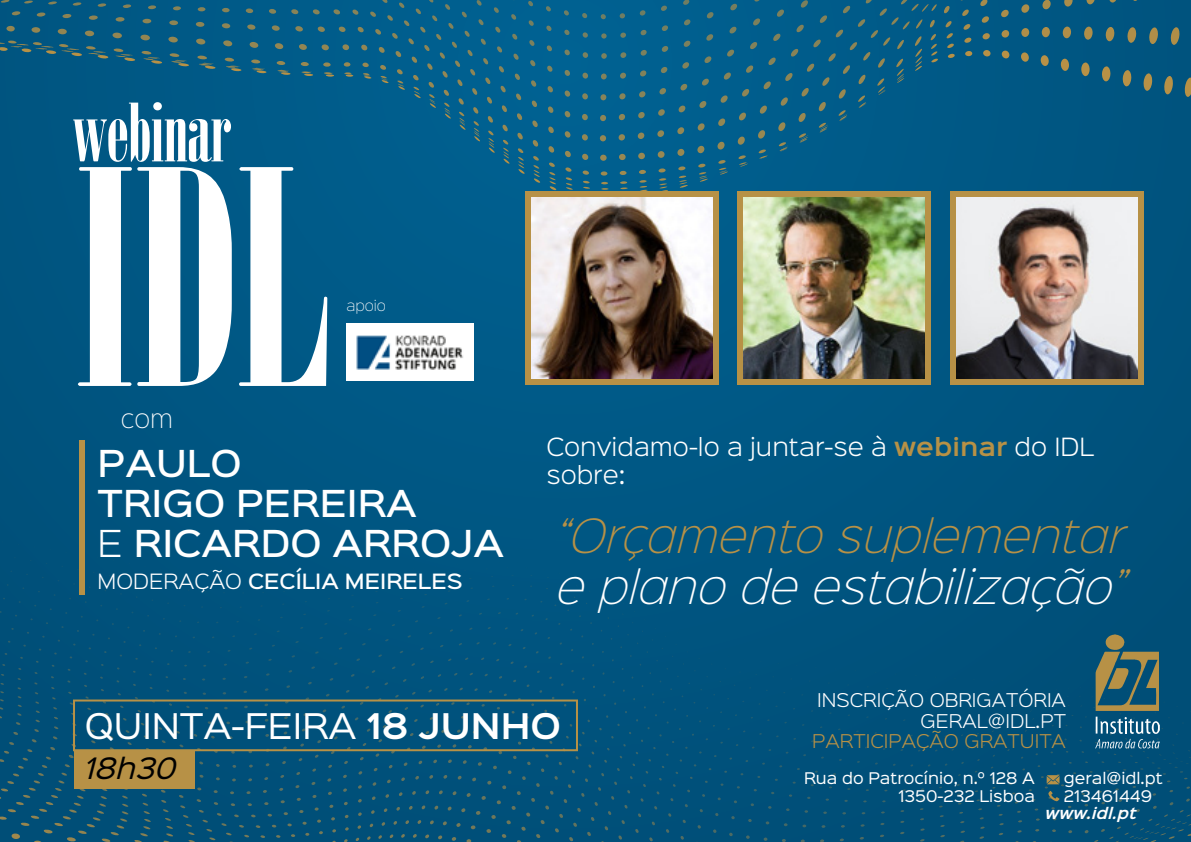
<style>
.page{position:relative;width:1191px;height:842px;background:#005480}
.page>*{position:absolute;margin:0;border:0;box-sizing:border-box;transform-origin:0 0}
.t1{font:80px "Onyx";letter-spacing:-.01em;color:#fff;scale:1.04 1}
.t2{font:italic 42.6px/51px "Sinkin Sans 200 X Light";color:#b79146;scale:1.04 1}
.t3{font:500 33.4px/40.2px "Sinkin Sans 500";color:#fff;scale:1.04 1}
.t4{font:31.8px "Sinkin Sans 400";color:#fff;scale:1.04 1}
.t5{font:italic 26.6px "Sinkin Sans 400";color:#000;scale:1.04 1}
.t6{font:23px "Sinkin Sans 200 X Light";color:#fff;scale:1.04 1}
.t7{font:300 22.6px/27.2px "Sinkin Sans 300";color:#fff;scale:1.04 1}
.t8{font:500 19px "Sinkin Sans 500";color:#fff;scale:1.04 1}
.t9{font:300 17.2px/20.6px "Sinkin Sans 300";color:#fff;text-align:right;scale:1.04 1}
.t10{font:300 17.2px "Sinkin Sans 300";color:#b79146;scale:1.04 1}
.t11{font:14.4px/17.4px "Sinkin Sans 400";color:#fff;scale:1.04 1}
.t12{font:italic 600 14.4px "Sinkin Sans 600";color:#fff;scale:1.04 1}
.t13{font:13.2px "Sinkin Sans 200 X Light";color:#fff;scale:1.04 1}
.s1{font-family:"Sinkin Sans 300";font-weight:300}
.s2{font-family:"Sinkin Sans 600";font-weight:600;color:#b79146}
.s3{color:#fff}
.s4{font-family:"Sinkin Sans 600";font-weight:600}
</style>
<div class="page">
<svg style="left:0;top:670px;width:1191px;height:9px"></svg>
<svg style="left:0;top:687px;width:1191px;height:7px"></svg>
<svg style="left:0;top:694px;width:1191px;height:8px"></svg>
<svg style="left:0;top:702px;width:1191px;height:8px"></svg>
<svg style="left:0;top:710px;width:1191px;height:9px"></svg>
<svg style="left:0;top:719px;width:1191px;height:10px"></svg>
<svg style="left:0;top:729px;width:1191px;height:9px"></svg>
<svg style="left:0;top:738px;width:1191px;height:10px"></svg>
<svg style="left:0;top:748px;width:1191px;height:9px"></svg>
<svg style="left:0;top:757px;width:1191px;height:9px"></svg>
<svg style="left:0;top:766px;width:1191px;height:9px"></svg>
<svg style="left:0;top:775px;width:1191px;height:10px"></svg>
<svg style="left:0;top:785px;width:1191px;height:57px"></svg>
<svg style="left:0;top:795px;width:1189px;height:47px"></svg>
<div style="left:0;top:805px;width:1182px;height:37px;background:#004f77"></div>
<svg style="left:0;top:815px;width:1175px;height:27px"></svg>
<div style="left:737px;top:191px;width:194px;height:194px;background:#b79146"></div>
<svg style="left:1px;top:0;width:1136px;height:25px;fill:#005c89"></svg>
<svg style="left:0;top:25px;width:1180px;height:21px"></svg>
<svg style="left:0;top:46px;width:1191px;height:167px"></svg>
<img style="left:346px;top:323px;width:128px;height:58px">
<div style="left:79px;top:440px;width:5px;height:154px;background:#b79146"></div>
<svg style="left:78px;top:167px;width:154px;height:219px"></svg>
<svg style="left:239px;top:167px;width:88px;height:219px"></svg>
<img style="left:743px;top:197px;width:181px;height:181px">
<div style="left:950px;top:191px;width:194px;height:194px;background:#b79146"></div>
<img style="left:956px;top:197px;width:181px;height:181px">
<div style="left:525px;top:191px;width:193px;height:194px;background:#b79146"></div>
<img style="left:531px;top:197px;width:181px;height:181px">
<div style="left:73px;top:699px;width:505px;height:52px;border:2px solid #b79146"></div>
<div style="left:74px;top:750px;width:121px;height:39px;background:#b79146"></div>
<svg style="left:1095px;top:634px;width:64px;height:114px"></svg>
<svg style="left:1046px;top:775px;width:13px;height:9px"></svg>
<svg style="left:1048px;top:791px;width:11px;height:10px"></svg>
<h1 class="t1" style="left:73px;top:87px;width:154px">webinar</h1>
<h3 class="t6" style="left:121px;top:400px;width:52px">COM</h3>
<p class="t13" style="left:346px;top:296px;width:40px">APOIO</p>
<h3 class="t3" style="left:98px;top:440px;width:392px">PAULO<br>TRIGO PEREIRA<br><span class="s1">E</span> RICARDO ARROJA</h3>
<h3 class="t8" style="left:98px;top:565px;width:352px"><span class="s1">MODERAÇÃO</span> CECÍLIA MEIRELES</h3>
<h3 class="t7" style="left:546px;top:432px;width:528px">Convidamo-lo a juntar-se à <span class="s2">webinar</span> do IDL sobre:</h3>
<h2 class="t2" style="left:556px;top:507px;width:550px">“Orçamento suplementar <span class="s3">e plano de estabilização</span>”</h2>
<h3 class="t4" style="left:85px;top:700px;width:459px">QUINTA-FEIRA <span class="s4">18 JUNHO</span></h3>
<h3 class="t5" style="left:85px;top:746px;width:90px">18h30</h3>
<p class="t9" style="left:817px;top:689px;width:241px">INSCRIÇÃO OBRIGATÓRIA<br>GERAL@IDL.PT</p>
<p class="t10" style="left:812px;top:727px;width:245px">PARTICIPAÇÃO GRATUITA</p>
<p class="t11" style="left:804px;top:769px;width:223px;text-align:right">Rua do Patrocínio, n.º 128 A<br>1350-232 Lisboa</p>
<p class="t11" style="left:1063px;top:768px;width:97px">geral@idl.pt<br>213461449</p>
<p class="t12" style="left:1045px;top:800px;width:90px">www.idl.pt</p>
</div>
